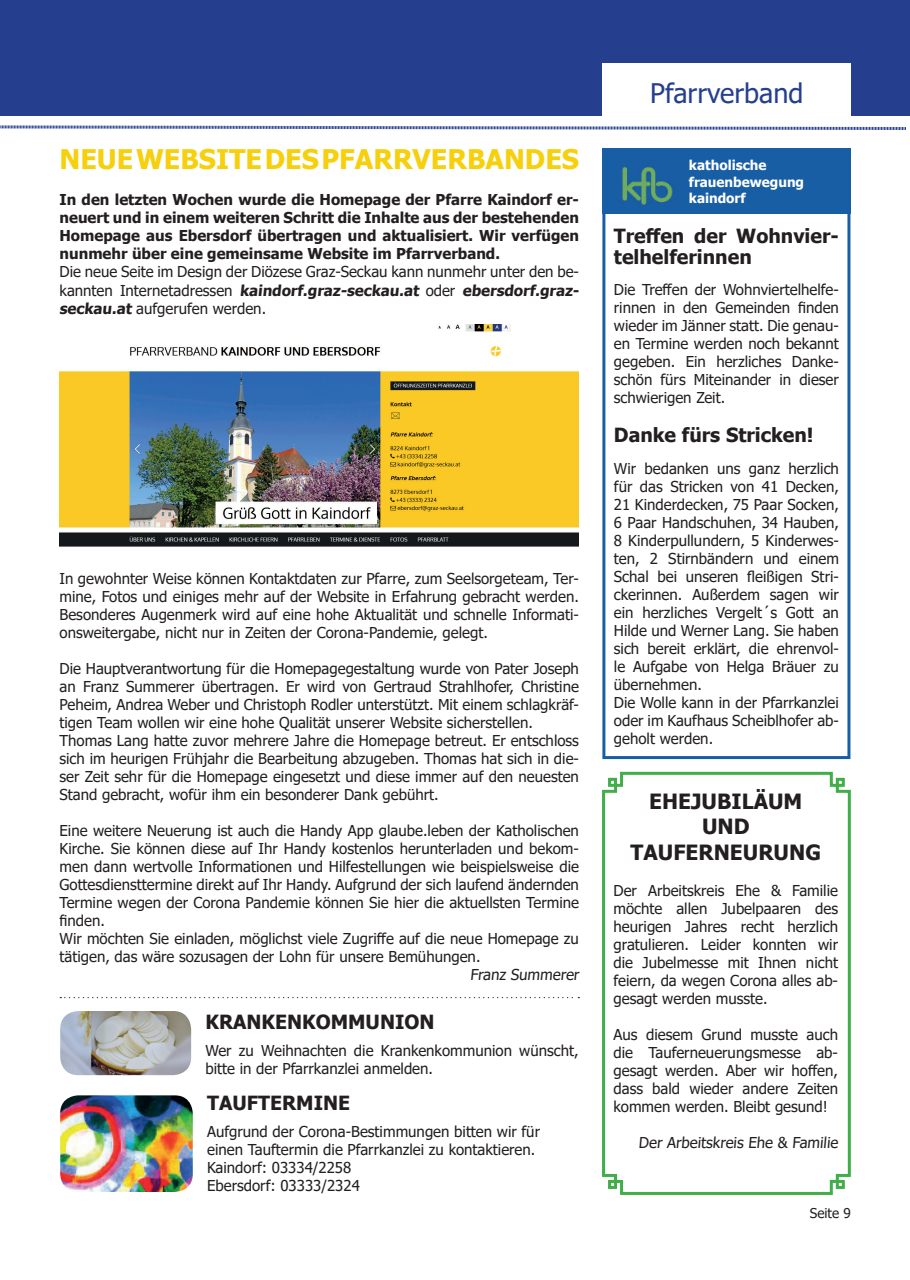
<style>
.page{position:relative;width:910px;height:1280px;background:#fff}
.page>*{position:absolute;margin:0;border:0;box-sizing:border-box;transform-origin:0 0}
.t1{font:700 27px "Tahoma";color:#f6d00d}
.t2{font:27px "Tahoma";color:#253f8e}
.t3{font:700 21px/25.2px "Tahoma";color:#231f20;text-align:center}
.t4{font:700 19.5px/21px "Tahoma";color:#231f20}
.t5{font:15px/18px "Tahoma";color:#231f20}
.t6{font:700 15px/18px "Tahoma";color:#231f20;text-align:justify}
.t7{font:700 13.5px/16.2px "Tahoma";color:#fff}
.t8{font:13.5px "Tahoma";color:#231f20}
.s1{font-weight:700}
</style>
<div class="page">
<img style="left:60px;top:325px;width:518px;height:222px">
<div style="left:602px;top:206px;width:248px;height:553px;border:3px solid #185ea5"></div>
<svg style="left:602px;top:771px;width:249px;height:424px"></svg>
<div style="left:602px;top:149px;width:248px;height:65px;background:#185ea5"></div>
<img style="left:622px;top:167px;width:51px;height:38px">
<img style="left:60px;top:1095px;width:133px;height:97px">
<img style="left:60px;top:1011px;width:131px;height:64px">
<hr style="left:58px;top:995px;width:522px;height:4px;background:#231f20;opacity:.5">
<div style="left:0;top:0;width:910px;height:116px;background:#253f8e"></div>
<div style="left:603px;top:64px;width:248px;height:53px;background:#fff"></div>
<svg style="left:0;top:125px;width:906px;height:5px"></svg>
<h1 class="t1" style="left:60px;top:141px;width:521px">NEUE WEBSITE DES PFARRVERBANDES</h1>
<p class="t6" style="left:60px;top:192px;width:521px">In den letzten Wochen wurde die Homepage der Pfarre Kaindorf er&shy;neuert und in einem weiteren Schritt die Inhalte aus der bestehenden Homepage aus Ebersdorf übertragen und aktualisiert. Wir verfügen nunmehr über eine gemeinsame Website im Pfarrverband.</p>
<p class="t5" style="left:60px;top:264px;width:523px">Die neue Seite im Design der Diözese Graz-Seckau kann nunmehr unter den be&shy;ka n n te n In te r n eta d resse n <span class="s1">kaindorf.graz-seckau.at</span> od e r <span class="s1">ebersdorf.graz&shy;seckau.at</span> aufgerufen werden.</p>
<p class="t5" style="left:60px;top:570px;width:521px;text-align:justify">In gewohnter Weise können Kontaktdaten zur Pfarre, zum Seelsorgeteam, Ter&shy;mine, Fotos und einiges mehr auf der Website in Erfahrung gebracht werden.<br>Besonderes Augenmerk wird auf eine hohe Aktualität und schnelle Informati&shy;onsweitergabe, nicht nur in Zeiten der Corona-Pandemie, gelegt.</p>
<p class="t5" style="left:60px;top:660px;width:521px">Die Hauptverantwortung für die Homepagegestaltung wurde von Pater Joseph an Franz Summerer übertragen. Er wird von Gertraud Strahlhofer, Christine Peheim, Andrea Weber und Christoph Rodler unterstützt. Mit einem schlagkräf&shy;tigen Team wollen wir eine hohe Qualität unserer Website sicherstellen.<br>Thomas Lang hatte zuvor mehrere Jahre die Homepage betreut. Er entschloss sich im heurigen Frühjahr die Bearbeitung abzugeben. Thomas hat sich in die&shy;ser Zeit sehr für die Homepage eingesetzt und diese immer auf den neuesten Stand gebracht, wofür ihm ein besonderer Dank gebührt.</p>
<p class="t5" style="left:60px;top:822px;width:521px">Eine weitere Neuerung ist auch die Handy App glaube.leben der Katholischen</p>
<p class="t5" style="left:60px;top:840px;width:521px">Kirche. Sie können diese auf Ihr Handy kostenlos herunterladen und bekom-</p>
<p class="t5" style="left:60px;top:858px;width:521px">men dann wertvolle Informationen und Hilfestellungen wie beispielsweise die</p>
<p class="t5" style="left:60px;top:876px;width:521px">Gottesdiensttermine direkt auf Ihr Handy. Aufgrund der sich laufend ändernden</p>
<p class="t5" style="left:60px;top:894px;width:521px">Termine wegen der Corona Pandemie können Sie hier die aktuellsten Termine</p>
<p class="t5" style="left:60px;top:912px;width:47px">finden.</p>
<p class="t5" style="left:60px;top:930px;width:521px">Wir möchten Sie einladen, möglichst viele Zugriffe auf die neue Homepage zu</p>
<p class="t5" style="left:60px;top:948px;width:423px">tätigen, das wäre sozusagen der Lohn für unsere Bemühungen.</p>
<p class="t5" style="left:470px;top:966px;width:113px">Franz Summerer</p>
<h3 class="t4" style="left:205px;top:1012px;width:231px">KRANKENKOMMUNION</h3>
<p class="t5" style="left:205px;top:1042px;width:375px">Wer zu Weihnachten die Krankenkommunion wünscht, bitte in der Pfarrkanzlei anmelden.</p>
<h3 class="t4" style="left:207px;top:1093px;width:144px">TAUFTERMINE</h3>
<p class="t5" style="left:207px;top:1123px;width:334px">Aufgrund der Corona-Bestimmungen bitten wir für einen Tauftermin die Pfarrkanzlei zu kontaktieren.<br>Kaindorf: 03334/2258<br>Ebersdorf: 03333/2324</p>
<h1 class="t2" style="left:650px;top:75px;width:155px">Pfarrverband</h1>
<p class="t7" style="left:689px;top:158px;width:117px">katholische frauenbewegung kaindorf</p>
<h3 class="t4" style="left:614px;top:226px;width:227px">Treffen der Wohnvier&shy;telhelferinnen</h3>
<p class="t5" style="left:614px;top:281px;width:227px;text-align:justify">Die Treffen der Wohnviertelhelfe&shy;rinnen in den Gemeinden finden wieder im Jänner statt. Die genau&shy;en Termine werden noch bekannt gegeben. Ein herzliches Danke&shy;schön fürs Miteinander in dieser schwierigen Zeit.</p>
<h3 class="t4" style="left:614px;top:425px;width:201px">Danke fürs Stricken!</h3>
<p class="t5" style="left:614px;top:460px;width:227px">Wir bedanken uns ganz herzlich für das Stricken von 41 Decken,<br>21 Kinderdecken, 75 Paar Socken,<br>6 Paar Handschuhen, 34 Hauben,<br>8 Kinderpullundern, 5 Kinderwes&shy;ten, 2 Stirnbändern und einem<br>Schal bei unseren fleißigen Stri&shy;ckerinnen. Außerdem sagen wir ein herzliches Vergelt´s Gott an<br>Hilde und Werner Lang. Sie haben sich bereit erklärt, die ehrenvol&shy;le Aufgabe von Helga Bräuer zu übernehmen.<br>Die Wolle kann in der Pfarrkanzlei oder im Kaufhaus Scheiblhofer ab&shy;geholt werden.</p>
<h2 class="t3" style="left:631px;top:790px;width:192px">EHEJUBILÄUM<br>UND<br>TAUFERNEURUNG</h2>
<p class="t5" style="left:614px;top:882px;width:226px;text-align:justify">Der Arbeitskreis Ehe &amp; Familie möchte allen Jubelpaaren des heurigen Jahres recht herzlich gratulieren. Leider konnten wir die Jubelmesse mit Ihnen nicht feiern, da wegen Corona alles ab&shy;gesagt werden musste.</p>
<p class="t5" style="left:614px;top:1026px;width:226px;text-align:justify">Aus diesem Grund musste auch die Tauferneuerungsmesse ab&shy;gesagt werden. Aber wir hoffen, dass bald wieder andere Zeiten kommen werden. Bleibt gesund!</p>
<p class="t5" style="left:639px;top:1134px;width:203px">Der Arbeitskreis Ehe &amp; Familie</p>
<p class="t8" style="left:810px;top:1204px;width:42px">Seite 9</p>
</div>
